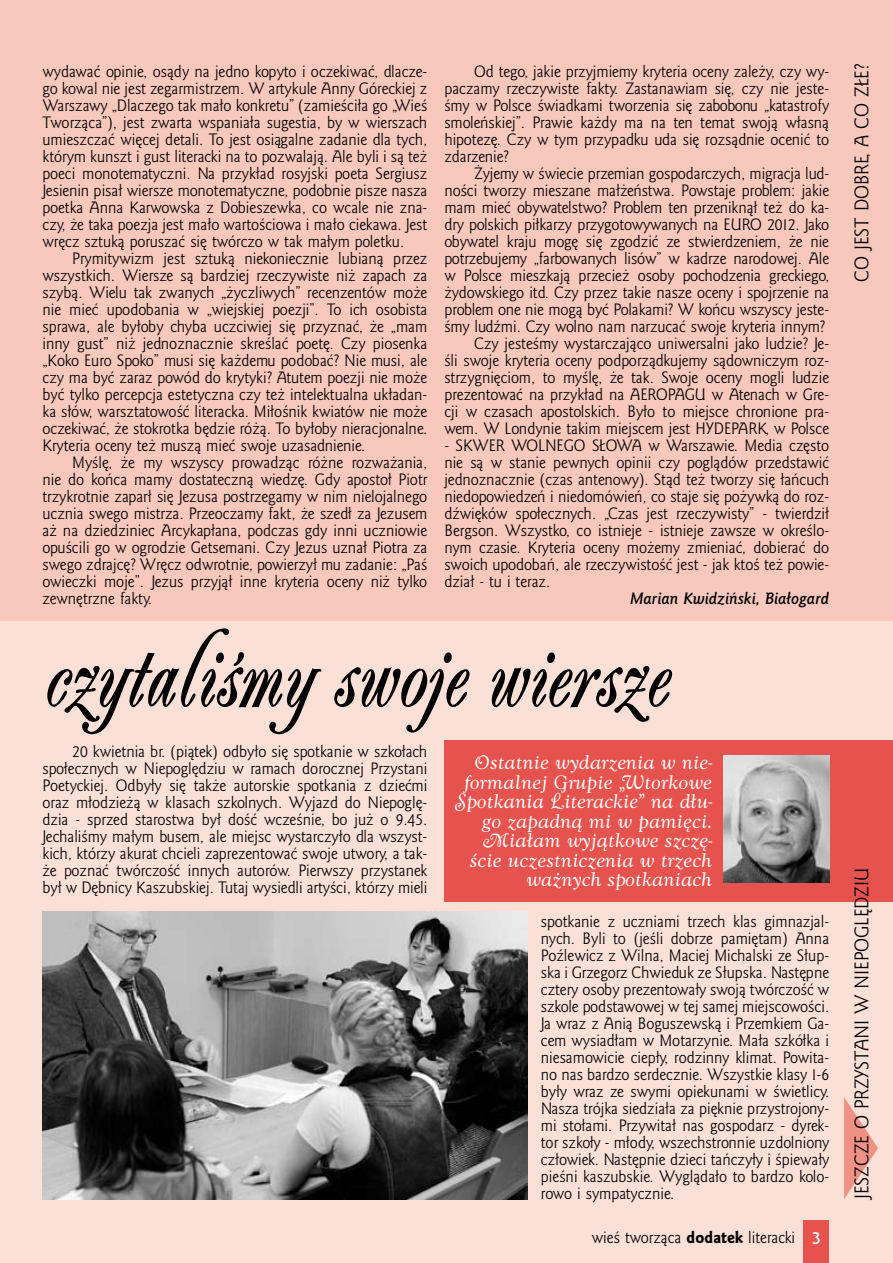
<style>
.page{position:relative;width:893px;height:1263px;background:#fbe0d7}
.page>*{position:absolute;margin:0;border:0;box-sizing:border-box;transform-origin:0 0}
.t1{font:700 107.25px "Ailanthus EFN";letter-spacing:.02em;color:#000;scale:.77 1}
.t2{font:18px/19.5px "Goldy Swash EFN";color:#fff;text-align:right}
.t3{font:18px "Goldy EFN";color:#000}
.t4{font:15px/17px "Goldy EFN";letter-spacing:-.005em;color:#000;text-align:justify}
.t5{font:italic 700 15px "Goldy EFN";color:#000}
.s1{font-family:"Goldy EFN Heavy"}
.s2{font-weight:700;font-size:16.5px;color:#fff}
</style>
<div class="page">
<div style="left:0;top:0;width:893px;height:621px;background:#f8c8bc"></div>
<svg style="left:844px;top:1097px;width:34px;height:102px"></svg>
<div style="left:444px;top:740px;width:449px;height:162px;background:#e6534e"></div>
<img style="left:723px;top:755px;width:106px;height:128px">
<img style="left:43px;top:911px;width:484px;height:288px">
<div style="left:804px;top:1220px;width:25px;height:43px;background:#e6534e"></div>
<p class="t4" style="left:43px;top:63px;width:386px">wydawać opinie, osądy na jedno kopyto i oczekiwać, dlacze&shy;go kowal nie jest zegarmistrzem. W artykule Anny Góreckiej z Warszawy „Dlaczego tak mało konkretu” (zamieściła go „Wieś Tworząca”), jest zwarta wspaniała sugestia, by w wierszach umieszczać więcej detali. To jest osiągalne zadanie dla tych, którym kunszt i gust literacki na to pozwalają. Ale byli i są też poeci monotematyczni. Na przykład rosyjski poeta Sergiusz Jesienin pisał wiersze monotematyczne, podobnie pisze nasza poetka Anna Karwowska z Dobieszewka, co wcale nie zna&shy;czy, że taka poezja jest mało wartościowa i mało ciekawa. Jest wręcz sztuką poruszać się twórczo w tak małym poletku.</p>
<p class="t4" style="left:43px;top:250px;width:386px;text-indent:30px">Prymitywizm jest sztuką niekoniecznie lubianą przez wszystkich. Wiersze są bardziej rzeczywiste niż zapach za szybą. Wielu tak zwanych „życzliwych” recenzentów może nie mieć upodobania w „wiejskiej poezji”. To ich osobista sprawa, ale byłoby chyba uczciwiej się przyznać, że „mam inny gust” niż jednoznacznie skreślać poetę. Czy piosenka „Koko Euro Spoko” musi się każdemu podobać? Nie musi, ale czy ma być zaraz powód do krytyki? Atutem poezji nie może być tylko percepcja estetyczna czy też intelektualna układan&shy;ka słów, warsztatowość literacka. Miłośnik kwiatów nie może oczekiwać, że stokrotka będzie różą. To byłoby nieracjonalne.<br>Kryteria oceny też muszą mieć swoje uzasadnienie.</p>
<p class="t4" style="left:43px;top:454px;width:386px;text-indent:30px">Myślę, że my wszyscy prowadząc różne rozważania, nie do końca mamy dostateczną wiedzę. Gdy apostoł Piotr trzykrotnie zaparł się Jezusa postrzegamy w nim nielojalnego ucznia swego mistrza. Przeoczamy fakt, że szedł za Jezusem aż na dziedziniec Arcykapłana, podczas gdy inni uczniowie opuścili go w ogrodzie Getsemani. Czy Jezus uznał Piotra za swego zdrajcę? Wręcz odwrotnie, powierzył mu zadanie: „Paś owieczki moje”. Jezus przyjął inne kryteria oceny niż tylko zewnętrzne fakty.</p>
<p class="t4" style="left:444px;top:63px;width:386px;text-indent:30px">Od tego, jakie przyjmiemy kryteria oceny zależy, czy wy&shy;paczamy rzeczywiste fakty. Zastanawiam się, czy nie jeste&shy;śmy w Polsce świadkami tworzenia się zabobonu „katastrofy smoleńskiej”. Prawie każdy ma na ten temat swoją własną hipotezę. Czy w tym przypadku uda się rozsądnie ocenić to zdarzenie?</p>
<p class="t4" style="left:444px;top:165px;width:386px;text-align:right">Żyjemy w świecie przemian gospodarczych, migracja lud&shy;ności tworzy mieszane małżeństwa. Powstaje problem: jakie mam mieć obywatelstwo? Problem ten przeniknął też do ka&shy;dry polskich piłkarzy przygotowywanych na EURO 2012. Jako obywatel kraju mogę się zgodzić ze stwierdzeniem, że nie potrzebujemy „farbowanych lisów” w kadrze narodowej. Ale w Polsce mieszkają przecież osoby pochodzenia greckiego, żydowskiego itd. Czy przez takie nasze oceny i spojrzenie na problem one nie mogą być Polakami? W końcu wszyscy jeste&shy;śmy ludźmi. Czy wolno nam narzucać swoje kryteria innym?<br>Czy jesteśmy wystarczająco uniwersalni jako ludzie? Je-<br>śli swoje kryteria oceny podporządkujemy sądowniczym roz&shy;strzygnięciom, to myślę, że tak. Swoje oceny mogli ludzie prezentować na przykład na AEROPAGU w Atenach w Gre&shy;cji w czasach apostolskich. Było to miejsce chronione pra&shy;wem. W Londynie takim miejscem jest HYDEPARK, w Polsce</p>
<p class="t4" style="left:444px;top:437px;width:386px">- SKWER WOLNEGO SŁOWA w Warszawie. Media często nie są w stanie pewnych opinii czy poglądów przedstawić jednoznacznie (czas antenowy). Stąd też tworzy się łańcuch niedopowiedzeń i niedomówień, co staje się pożywką do roz&shy;dźwięków społecznych. „Czas jest rzeczywisty” - twierdził Bergson. Wszystko, co istnieje - istnieje zawsze w określo&shy;nym czasie. Kryteria oceny możemy zmieniać, dobierać do swoich upodobań, ale rzeczywistość jest - jak ktoś też powie&shy;dział - tu i teraz.</p>
<p class="t5" style="left:630px;top:590px;width:201px">Marian Kwidziński, Białogard</p>
<h1 class="t1" style="left:43px;top:611px;width:813px">czytaliśmy swoje wiersze</h1>
<p class="t4" style="left:43px;top:743px;width:386px;text-indent:30px">20 kwietnia br. (piątek) odbyło się spotkanie w szkołach społecznych w Niepoględziu w ramach dorocznej Przystani Poetyckiej. Odbyły się także autorskie spotkania z dziećmi oraz młodzieżą w klasach szkolnych. Wyjazd do Niepoglę&shy;dzia - sprzed starostwa był dość wcześnie, bo już o 9.45.<br>Jechaliśmy małym busem, ale miejsc wystarczyło dla wszyst&shy;kich, którzy akurat chcieli zaprezentować swoje utwory, a tak&shy;że poznać twórczość innych autorów. Pierwszy przystanek był w Dębnicy Kaszubskiej. Tutaj wysiedli artyści, którzy mieli</p>
<p class="t2" style="left:455px;top:753px;width:259px">Ostatnie wydarzenia w nie&shy;formalnej Grupie „Wtorkowe<br>Spotkania Literackie” na dłu&shy;go zapadną mi w pamięci.<br>Miałam wyjątkowe szczę&shy;ście uczestniczenia w trzech ważnych spotkaniach</p>
<p class="t4" style="left:541px;top:913px;width:290px">spotkanie z uczniami trzech klas gimnazjal&shy;nych. Byli to (jeśli dobrze pamiętam) Anna Poźlewicz z Wilna, Maciej Michalski ze Słup&shy;ska i Grzegorz Chwieduk ze Słupska. Następne cztery osoby prezentowały swoją twórczość w szkole podstawowej w tej samej miejscowości.<br>Ja wraz z Anią Boguszewską i Przemkiem Ga&shy;cem wysiadłam w Motarzynie. Mała szkółka i niesamowicie ciepły, rodzinny klimat. Powita&shy;no nas bardzo serdecznie. Wszystkie klasy 1-6 były wraz ze swymi opiekunami w świetlicy.<br>Nasza trójka siedziała za pięknie przystrojony&shy;mi stołami. Przywitał nas gospodarz - dyrek&shy;tor szkoły - młody, wszechstronnie uzdolniony człowiek. Następnie dzieci tańczyły i śpiewały pieśni kaszubskie. Wyglądało to bardzo kolo&shy;rowo i sympatycznie.</p>
<p class="t4" style="left:592px;top:1230px;width:230px">wieś tworząca <span class="s1">dodatek</span> literacki <span class="s2">3</span></p>
<p class="t3" style="left:851px;top:282px;width:220px;rotate:-90deg">Co jest dobre, a co złe?</p>
<p class="t3" style="left:851px;top:1199px;width:329px;rotate:-90deg">Jeszcze o Przystani w Niepoględziu</p>
</div>
